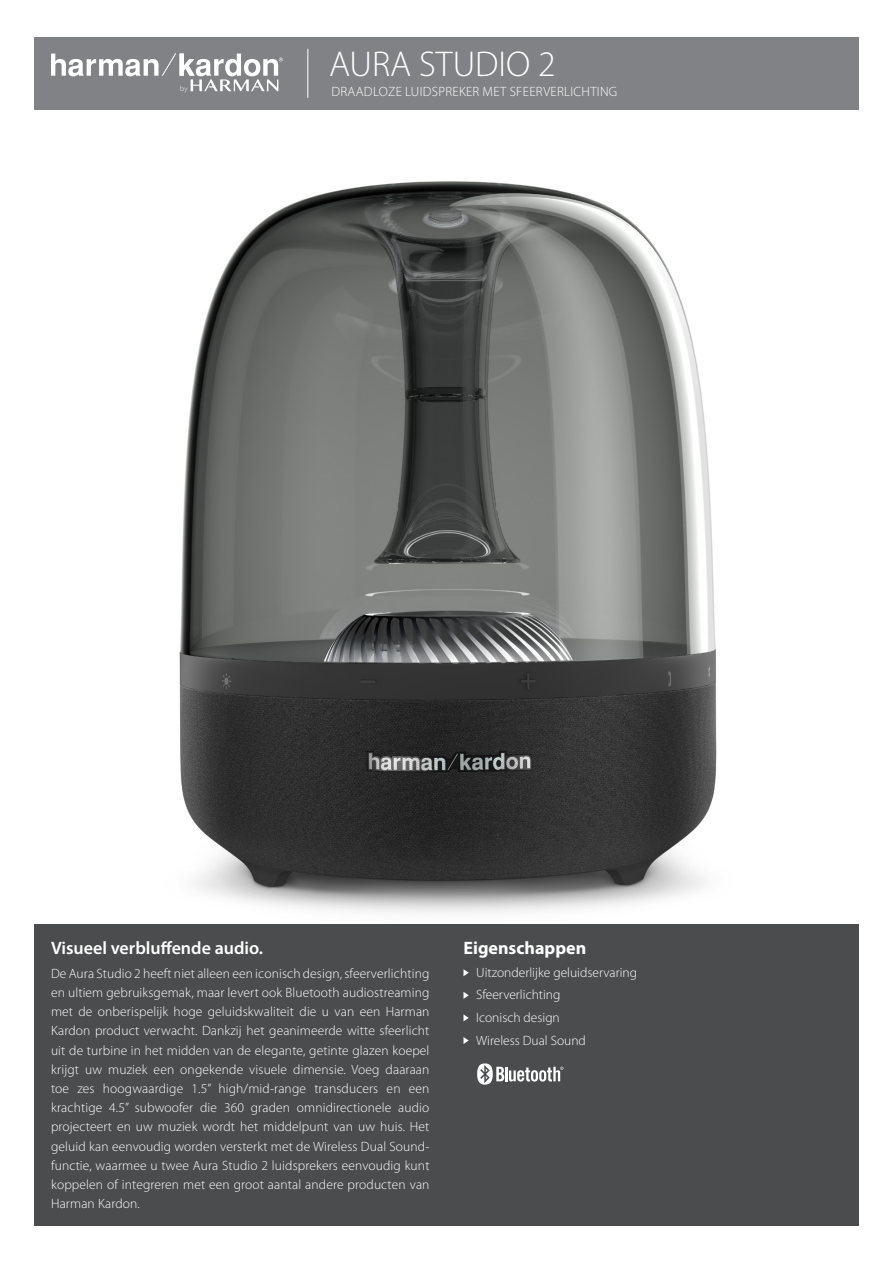
<style>
.page{position:relative;width:893px;height:1263px;background:#fff}
.page>*{position:absolute;margin:0;border:0;box-sizing:border-box;transform-origin:0 0}
.t1{font:300 36px "Myriad Pro";color:#fff}
.t2{font:600 18px "Myriad Pro";color:#fff}
.t3{font:700 18px "Myriad Pro";color:#fff}
.t4{font:300 13.5px/19.2px "Myriad Pro";letter-spacing:.005em;color:#fff;text-align:justify}
</style>
<div class="page">
<img style="left:179px;top:181px;width:538px;height:732px">
<div style="left:34px;top:924px;width:825px;height:302px;background:#4b4c4d"></div>
<svg style="left:463px;top:969px;width:6px;height:7px"></svg>
<svg style="left:463px;top:992px;width:6px;height:7px"></svg>
<svg style="left:463px;top:1014px;width:6px;height:7px"></svg>
<svg style="left:463px;top:1037px;width:6px;height:7px"></svg>
<div style="left:34px;top:37px;width:825px;height:72px;background:#808285"></div>
<hr style="left:307px;top:49px;width:1px;height:49px;background:#fff">
<svg style="left:477px;top:1063px;width:86px;height:21px"></svg>
<svg style="left:51px;top:53px;width:232px;height:40px"></svg>
<p class="t1" style="left:329px;top:44px;width:228px">AURA STUDIO 2</p>
<p class="t4" style="left:332px;top:82px;width:287px">DRAADLOZE LUIDSPREKER MET SFEERVERLICHTING</p>
<p class="t2" style="left:51px;top:937px;width:214px">Visueel verbluffende audio.</p>
<p class="t4" style="left:51px;top:964px;width:380px">De Aura Studio 2 heeft niet alleen een iconisch design, sfeerverlichting en ultiem gebruiksgemak, maar levert ook Bluetooth audiostreaming met de onberispelijk hoge geluidskwaliteit die u van een Harman Kardon product verwacht. Dankzij het geanimeerde witte sfeerlicht uit de turbine in het midden van de elegante, getinte glazen koepel krijgt uw muziek een ongekende visuele dimensie. Voeg daaraan toe zes hoogwaardige 1.5” high/mid-range transducers en een krachtige 4.5” subwoofer die 360 graden omnidirectionele audio projecteert en uw muziek wordt het middelpunt van uw huis. Het geluid kan eenvoudig worden versterkt met de Wireless Dual Sound&shy;functie, waarmee u twee Aura Studio 2 luidsprekers eenvoudig kunt koppelen of integreren met een groot aantal andere producten van Harman Kardon.</p>
<p class="t3" style="left:463px;top:936px;width:124px">Eigenschappen</p>
<p class="t4" style="left:476px;top:963px;width:162px">Uitzonderlijke geluidservaring</p>
<p class="t4" style="left:476px;top:985px;width:86px">Sfeerverlichting</p>
<p class="t4" style="left:476px;top:1008px;width:85px">Iconisch design</p>
<p class="t4" style="left:476px;top:1031px;width:111px">Wireless Dual Sound</p>
</div>
